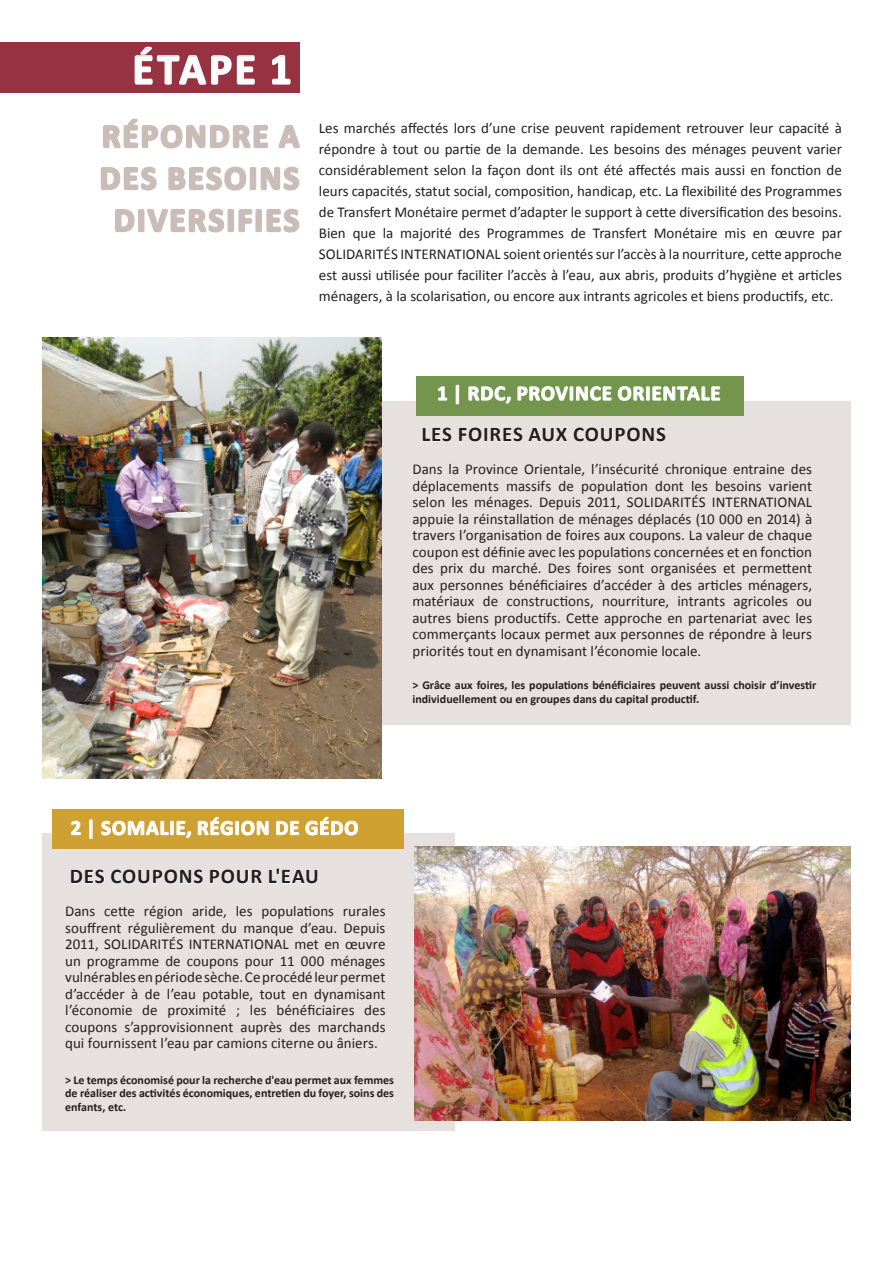
<style>
.page{position:relative;width:893px;height:1263px;background:#fff}
.page>*{position:absolute;margin:0;border:0;box-sizing:border-box;transform-origin:0 0}
.t1{font:700 44.1px "Calibri";letter-spacing:.06em;color:#fff}
.t2{font:700 33px/42px "Calibri";letter-spacing:.065em;color:#cabcb6;text-align:center}
.t3{font:700 21px "Calibri";letter-spacing:.035em;color:#fff}
.t4{font:700 21px "Calibri";letter-spacing:.035em;color:#231f20}
.t5{font:15px/16.5px "Calibri";color:#231f20;text-align:justify}
.t6{font:700 12px/13.5px "Calibri";color:#231f20;text-align:justify}
</style>
<div class="page">
<div style="left:366px;top:401px;width:484px;height:323px;background:#e6e0de"></div>
<div style="left:43px;top:833px;width:412px;height:298px;background:#e6e0de"></div>
<div style="left:0;top:43px;width:300px;height:50px;background:#963241"></div>
<svg style="left:134px;top:46px;width:121px;height:39px"></svg>
<svg style="left:272px;top:55px;width:19px;height:30px"></svg>
<svg style="left:103px;top:118px;width:165px;height:31px"></svg>
<svg style="left:278px;top:125px;width:22px;height:24px"></svg>
<svg style="left:100px;top:166px;width:200px;height:67px"></svg>
<svg style="left:422px;top:427px;width:30px;height:15px"></svg>
<svg style="left:458px;top:427px;width:208px;height:15px"></svg>
<div style="left:417px;top:376px;width:327px;height:40px;background:#74954e"></div>
<svg style="left:438px;top:386px;width:10px;height:15px"></svg>
<svg style="left:455px;top:384px;width:4px;height:21px"></svg>
<svg style="left:468px;top:386px;width:43px;height:18px"></svg>
<svg style="left:517px;top:386px;width:95px;height:15px"></svg>
<svg style="left:618px;top:386px;width:102px;height:15px"></svg>
<div style="left:52px;top:809px;width:352px;height:39px;background:#cfa132"></div>
<svg style="left:70px;top:816px;width:288px;height:68px"></svg>
<img style="left:415px;top:846px;width:435px;height:274px">
<img style="left:43px;top:337px;width:339px;height:441px">
<p class="t1" style="left:132px;top:41px;width:161px">ÉTAPE 1</p>
<p class="t2" style="left:100px;top:115px;width:201px">RÉPONDRE A<br>DES BESOINS<br>DIVERSIFIES</p>
<p class="t5" style="left:319px;top:118px;width:525px;line-height:21px">Les marchés affectés lors d’une crise peuvent rapidement retrouver leur capacité à répondre à tout ou partie de la demande. Les besoins des ménages peuvent varier considérablement selon la façon dont ils ont été affectés mais aussi en fonction de leurs capacités, statut social, composition, handicap, etc. La flexibilité des Programmes de Transfert Monétaire permet d’adapter le support à cette diversification des besoins.<br>Bien que la majorité des Programmes de Transfert Monétaire mis en œuvre par SOLIDARITÉS INTERNATIONAL soient orientés sur l’accès à la nourriture, cette approche est aussi utilisée pour faciliter l’accès à l’eau, aux abris, produits d’hygiène et articles ménagers, à la scolarisation, ou encore aux intrants agricoles et biens productifs, etc.</p>
<p class="t3" style="left:437px;top:380px;width:285px">1 | RDC, PROVINCE ORIENTALE</p>
<p class="t4" style="left:421px;top:421px;width:246px">LES FOIRES AUX COUPONS</p>
<p class="t5" style="left:412px;top:461px;width:401px">Dans la Province Orientale, l’insécurité chronique entraine des déplacements massifs de population dont les besoins varient selon les ménages. Depuis 2011, SOLIDARITÉS INTERNATIONAL appuie la réinstallation de ménages déplacés (10 000 en 2014) à travers l’organisation de foires aux coupons. La valeur de chaque coupon est définie avec les populations concernées et en fonction des prix du marché. Des foires sont organisées et permettent aux personnes bénéficiaires d’accéder à des articles ménagers, matériaux de constructions, nourriture, intrants agricoles ou autres biens productifs. Cette approche en partenariat avec les commerçants locaux permet aux personnes de répondre à leurs priorités tout en dynamisant l’économie locale.</p>
<p class="t6" style="left:412px;top:679px;width:405px">&gt; Grâce aux foires, les populations bénéficiaires peuvent aussi choisir d’investir individuellement ou en groupes dans du capital productif.</p>
<p class="t3" style="left:71px;top:814px;width:289px">2 | SOMALIE, RÉGION DE GÉDO</p>
<p class="t4" style="left:70px;top:863px;width:250px">DES COUPONS POUR L'EAU</p>
<p class="t5" style="left:65px;top:903px;width:322px">Dans cette région aride, les populations rurales souffrent régulièrement du manque d’eau. Depuis 2011, SOLIDARITÉS INTERNATIONAL met en œuvre un programme de coupons pour 11 000 ménages vulnérables en période sèche. Ce procédé leur permet d’accéder à de l’eau potable, tout en dynamisant l’économie de proximité ; les bénéficiaires des coupons s’approvisionnent auprès des marchands qui fournissent l’eau par camions citerne ou âniers.</p>
<p class="t6" style="left:65px;top:1073px;width:330px">&gt; Le temps économisé pour la recherche d'eau permet aux femmes de réaliser des activités économiques, entretien du foyer, soins des enfants, etc.</p>
</div>
